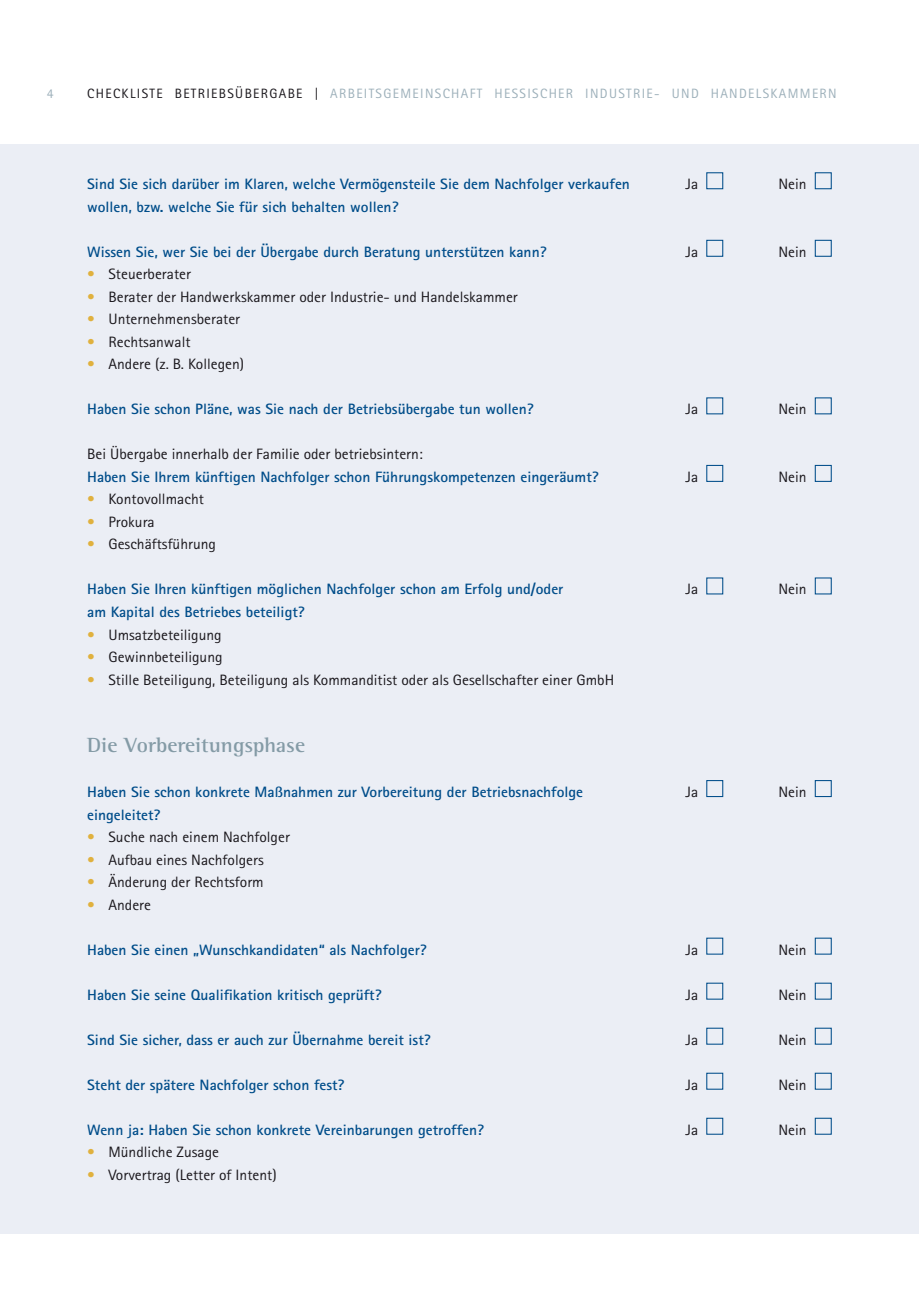
<style>
.page{position:relative;width:919px;height:1289px;background:#fff}
.page>*{position:absolute;margin:0;border:0;box-sizing:border-box;transform-origin:0 0}
.t1{font:700 21px "Rotis Semi Serif";color:#849ba6}
.t2{font:700 15px/22.5px "Rotis Sans Serif";color:#004d8a}
.t3{font:15px "Rotis Sans Serif";color:#1a171c}
.t4{font:13.5px "Rotis Sans Serif";letter-spacing:.1em;color:#9db0ba}
.s1{color:#1a171c}
.s2{color:#e0b13e}
</style>
<div class="page">
<div style="left:0;top:145px;width:918px;height:1088px;background:#ebeef5"></div>
<div style="left:706px;top:172px;width:17px;height:17px;border:1px solid #004d8a"></div>
<div style="left:706px;top:240px;width:17px;height:17px;border:1px solid #004d8a"></div>
<div style="left:706px;top:397px;width:17px;height:17px;border:1px solid #004d8a"></div>
<div style="left:706px;top:465px;width:17px;height:17px;border:1px solid #004d8a"></div>
<div style="left:706px;top:577px;width:17px;height:17px;border:1px solid #004d8a"></div>
<div style="left:706px;top:780px;width:17px;height:17px;border:1px solid #004d8a"></div>
<div style="left:706px;top:937px;width:17px;height:17px;border:1px solid #004d8a"></div>
<div style="left:706px;top:982px;width:17px;height:17px;border:1px solid #004d8a"></div>
<div style="left:706px;top:1027px;width:17px;height:17px;border:1px solid #004d8a"></div>
<div style="left:706px;top:1072px;width:17px;height:17px;border:1px solid #004d8a"></div>
<div style="left:706px;top:1117px;width:17px;height:17px;border:1px solid #004d8a"></div>
<div style="left:814px;top:172px;width:17px;height:17px;border:1px solid #004d8a"></div>
<div style="left:814px;top:240px;width:17px;height:17px;border:1px solid #004d8a"></div>
<div style="left:814px;top:465px;width:17px;height:17px;border:1px solid #004d8a"></div>
<div style="left:814px;top:780px;width:17px;height:17px;border:1px solid #004d8a"></div>
<div style="left:814px;top:1072px;width:17px;height:17px;border:1px solid #004d8a"></div>
<div style="left:814px;top:1117px;width:17px;height:17px;border:1px solid #004d8a"></div>
<p class="t4" style="left:47px;top:85px;width:8px">4</p>
<p class="t4" style="left:87px;top:85px;width:751px"><span class="s1">CHECKLISTE BETRIEBSÜBERGABE |</span> ARBEITSGEMEINSCHAFT HESSISCHER INDUSTRIE- UND HANDELSKAMMERN</p>
<p class="t2" style="left:87px;top:173px;width:544px">Sind Sie sich darüber im Klaren, welche Vermögensteile Sie dem Nachfolger verkaufen wollen, bzw. welche Sie für sich behalten wollen?</p>
<p class="t2" style="left:87px;top:240px;width:461px">Wissen Sie, wer Sie bei der Übergabe durch Beratung unterstützen kann?</p>
<p class="t3" style="left:87px;top:265px;width:105px"><span class="s2">•</span> Steuerberater</p>
<p class="t3" style="left:87px;top:288px;width:432px"><span class="s2">•</span> Berater der Handwerkskammer oder Industrie- und Handelskammer</p>
<p class="t3" style="left:87px;top:310px;width:154px"><span class="s2">•</span> Unternehmensberater</p>
<p class="t3" style="left:87px;top:333px;width:105px"><span class="s2">•</span> Rechtsanwalt</p>
<p class="t3" style="left:87px;top:355px;width:158px"><span class="s2">•</span> Andere (z. B. Kollegen)</p>
<p class="t2" style="left:87px;top:398px;width:448px">Haben Sie schon Pläne, was Sie nach der Betriebsübergabe tun wollen?</p>
<p class="t3" style="left:87px;top:445px;width:337px">Bei Übergabe innerhalb der Familie oder betriebsintern:</p>
<p class="t2" style="left:87px;top:465px;width:513px">Haben Sie Ihrem künftigen Nachfolger schon Führungskompetenzen eingeräumt?</p>
<p class="t3" style="left:87px;top:490px;width:118px"><span class="s2">•</span> Kontovollmacht</p>
<p class="t3" style="left:87px;top:513px;width:69px"><span class="s2">•</span> Prokura</p>
<p class="t3" style="left:87px;top:535px;width:130px"><span class="s2">•</span> Geschäftsführung</p>
<p class="t2" style="left:87px;top:578px;width:477px">Haben Sie Ihren künftigen möglichen Nachfolger schon am Erfolg und/oder am Kapital des Betriebes beteiligt?</p>
<p class="t3" style="left:87px;top:625px;width:136px"><span class="s2">•</span> Umsatzbeteiligung</p>
<p class="t3" style="left:87px;top:648px;width:137px"><span class="s2">•</span> Gewinnbeteiligung</p>
<p class="t3" style="left:87px;top:670px;width:528px"><span class="s2">•</span> Stille Beteiligung, Beteiligung als Kommanditist oder als Gesellschafter einer GmbH</p>
<h1 class="t1" style="left:87px;top:732px;width:219px">Die Vorbereitungsphase</h1>
<p class="t2" style="left:87px;top:780px;width:497px">Haben Sie schon konkrete Maßnahmen zur Vorbereitung der Betriebsnachfolge eingeleitet?</p>
<p class="t3" style="left:87px;top:828px;width:204px"><span class="s2">•</span> Suche nach einem Nachfolger</p>
<p class="t3" style="left:87px;top:850px;width:178px"><span class="s2">•</span> Aufbau eines Nachfolgers</p>
<p class="t3" style="left:87px;top:873px;width:178px"><span class="s2">•</span> Änderung der Rechtsform</p>
<p class="t3" style="left:87px;top:895px;width:65px"><span class="s2">•</span> Andere</p>
<p class="t2" style="left:87px;top:938px;width:341px">Haben Sie einen „Wunschkandidaten“ als Nachfolger?</p>
<p class="t2" style="left:87px;top:983px;width:296px">Haben Sie seine Qualifikation kritisch geprüft?</p>
<p class="t2" style="left:87px;top:1028px;width:345px">Sind Sie sicher, dass er auch zur Übernahme bereit ist?</p>
<p class="t2" style="left:87px;top:1073px;width:259px">Steht der spätere Nachfolger schon fest?</p>
<p class="t2" style="left:87px;top:1118px;width:398px">Wenn ja: Haben Sie schon konkrete Vereinbarungen getroffen?</p>
<p class="t3" style="left:87px;top:1143px;width:133px"><span class="s2">•</span> Mündliche Zusage</p>
<p class="t3" style="left:87px;top:1165px;width:191px"><span class="s2">•</span> Vorvertrag (Letter of Intent)</p>
<p class="t3" style="left:685px;top:175px;width:14px">Ja</p>
<p class="t3" style="left:685px;top:243px;width:14px">Ja</p>
<p class="t3" style="left:685px;top:400px;width:14px">Ja</p>
<p class="t3" style="left:685px;top:468px;width:14px">Ja</p>
<p class="t3" style="left:685px;top:580px;width:14px">Ja</p>
<p class="t3" style="left:685px;top:783px;width:14px">Ja</p>
<p class="t3" style="left:685px;top:940px;width:14px">Ja</p>
<p class="t3" style="left:685px;top:985px;width:14px">Ja</p>
<p class="t3" style="left:685px;top:1030px;width:14px">Ja</p>
<p class="t3" style="left:685px;top:1075px;width:14px">Ja</p>
<p class="t3" style="left:685px;top:1120px;width:14px">Ja</p>
<p class="t3" style="left:778px;top:175px;width:30px">Nein</p>
<p class="t3" style="left:778px;top:243px;width:30px">Nein</p>
<p class="t3" style="left:778px;top:400px;width:30px">Nein</p>
<p class="t3" style="left:778px;top:468px;width:30px">Nein</p>
<p class="t3" style="left:778px;top:580px;width:30px">Nein</p>
<p class="t3" style="left:778px;top:783px;width:30px">Nein</p>
<p class="t3" style="left:778px;top:940px;width:30px">Nein</p>
<p class="t3" style="left:778px;top:985px;width:30px">Nein</p>
<p class="t3" style="left:778px;top:1030px;width:30px">Nein</p>
<p class="t3" style="left:778px;top:1075px;width:30px">Nein</p>
<p class="t3" style="left:778px;top:1120px;width:30px">Nein</p>
</div>
